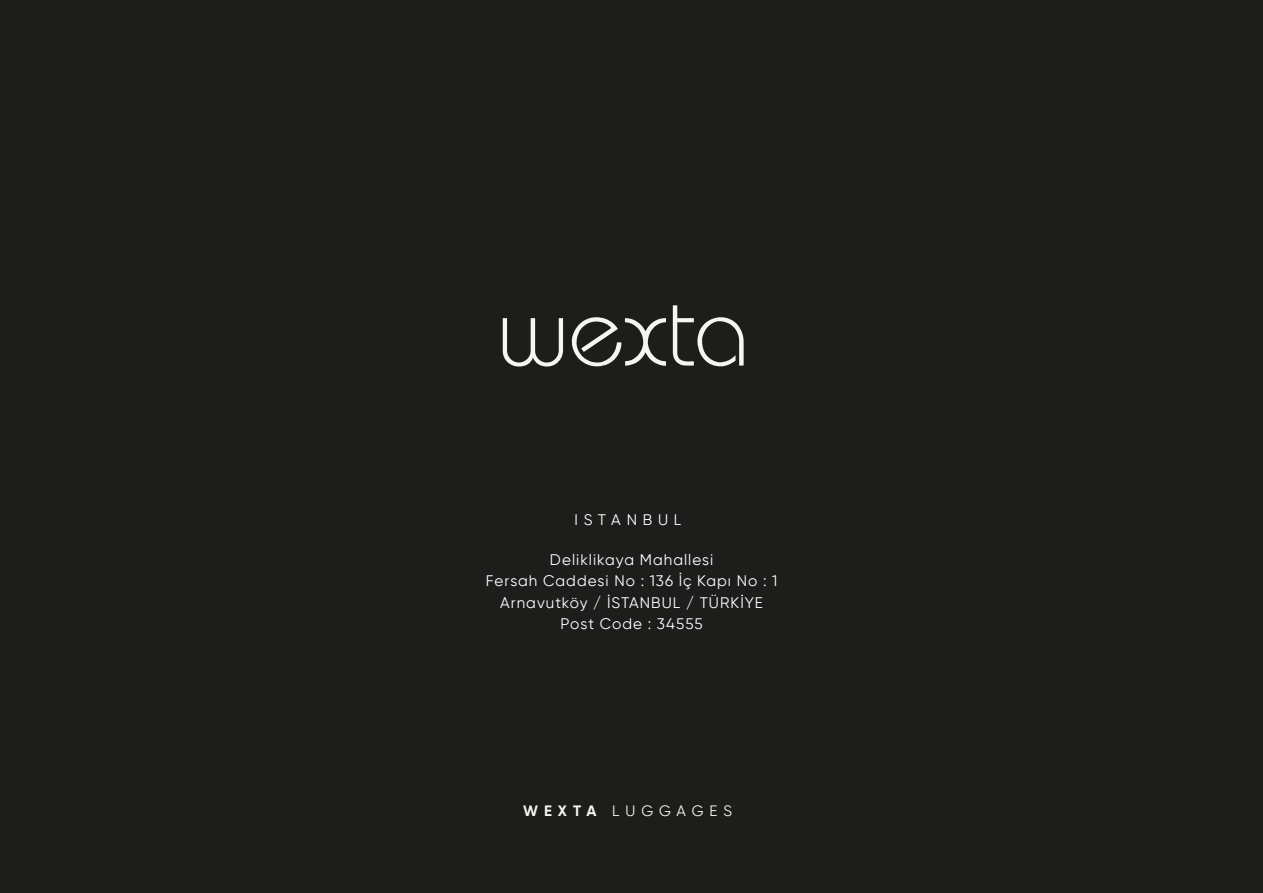
<style>
.page{position:relative;width:1263px;height:893px;background:#1d1d1b}
.page>*{position:absolute;margin:0;border:0;box-sizing:border-box;transform-origin:0 0}
.t1{font:15.3px/21.3px "Gilroy";letter-spacing:.065em;color:#fff;text-align:center}
.t2{font:15.3px "Gilroy";letter-spacing:.375em;color:#fff}
.t3{font:15px "Gilroy";letter-spacing:.4em;color:#f5f5f4}
.s1{font-weight:700}
</style>
<div class="page">
<svg style="left:503px;top:318px;width:60px;height:48px"></svg>
<svg style="left:572px;top:317px;width:94px;height:49px"></svg>
<svg style="left:673px;top:305px;width:71px;height:61px"></svg>
<p class="t2" style="left:575px;top:511px;width:108px">ISTANBUL</p>
<p class="t1" style="left:486px;top:549px;width:293px">Deliklikaya Mahallesi<br>Fersah Caddesi No : 136 İç Kapı No : 1<br>Arnavutköy / İSTANBUL / TÜRKİYE<br>Post Code : 34555</p>
<p class="t3" style="left:523px;top:802px;width:211px"><span class="s1">WEXTA</span> LUGGAGES</p>
</div>
